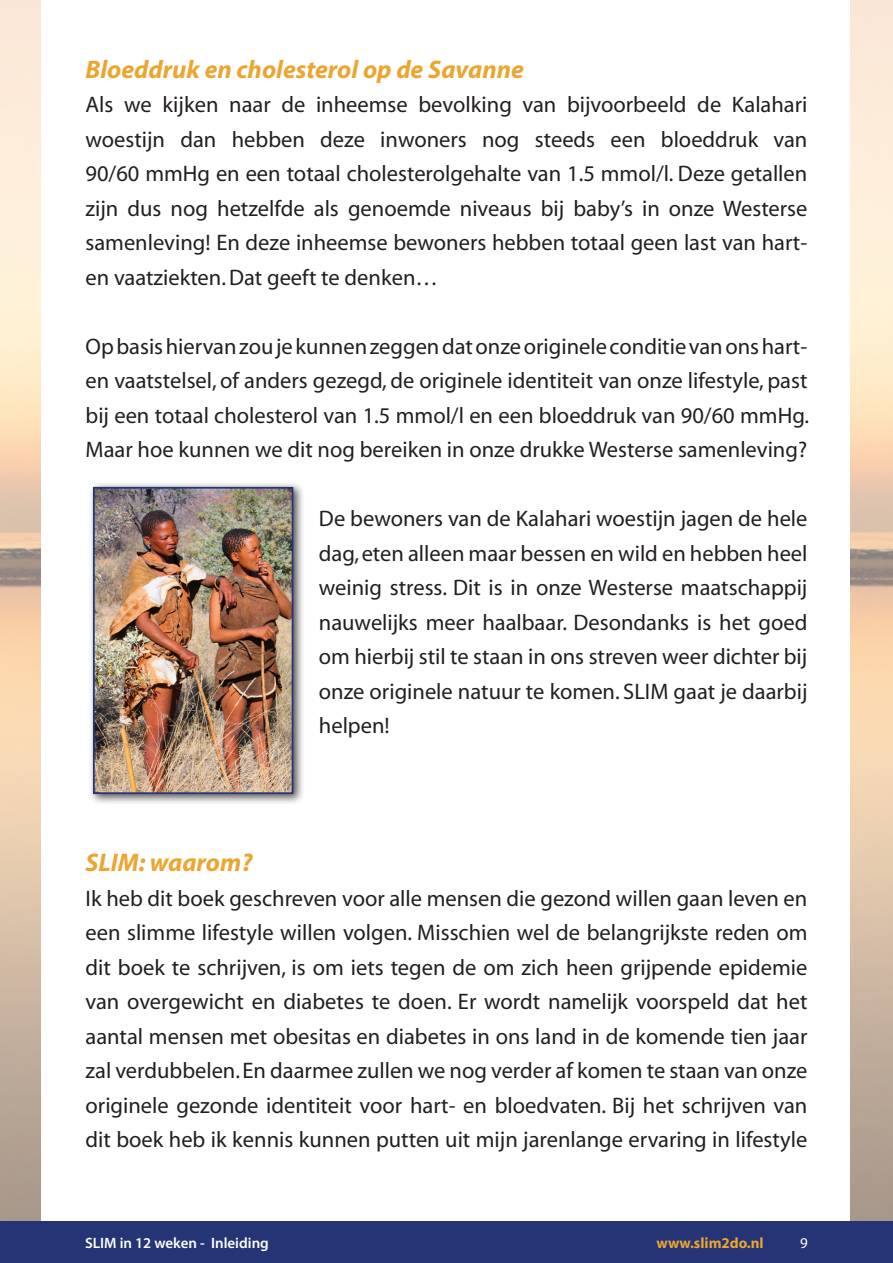
<style>
.page{position:relative;width:893px;height:1263px;background:#fff}
.page>*{position:absolute;margin:0;border:0;box-sizing:border-box;transform-origin:0 0}
.t1{font:italic 700 25.5px "Myriad";color:#eba531}
.t2{font:22.5px/34.5px "Myriad";color:#231f20;text-align:justify}
.t3{font:600 15px "Myriad Pro";color:#fff}
.t4{font:700 15px "Myriad";color:#eba531}
.t5{font:15px "Myriad Pro";color:#fff}
</style>
<div class="page">
<div style="left:0;top:1221px;width:893px;height:42px;background:#253474"></div>
<div style="left:88px;top:482px;width:217px;height:323px;background:#231f20;opacity:.75"></div>
<img style="left:96px;top:490px;width:194px;height:301px">
<div style="left:93px;top:487px;width:200px;height:307px;border:2px solid #253474"></div>
<p class="t1" style="left:86px;top:56px;width:440px">Bloeddruk en cholesterol op de Savanne</p>
<p class="t2" style="left:86px;top:88px;width:723px">Als we kijken naar de inheemse bevolking van bijvoorbeeld de Kalahari woestijn dan hebben deze inwoners nog steeds een bloeddruk van 90/60 mmHg en een totaal cholesterolgehalte van 1.5 mmol/l. Deze getallen zijn dus nog hetzelfde als genoemde niveaus bij baby’s in onze Westerse samenleving! En deze inheemse bewoners hebben totaal geen last van hart&shy;en vaatziekten. Dat geeft te denken…</p>
<p class="t2" style="left:86px;top:330px;width:725px">Op basis hiervan zou je kunnen zeggen dat onze originele conditie van ons hart&shy;en vaatstelsel, of anders gezegd, de originele identiteit van onze lifestyle, past bij een totaal cholesterol van 1.5 mmol/l en een bloeddruk van 90/60 mmHg.<br>Maar hoe kunnen we dit nog bereiken in onze drukke Westerse samenleving?</p>
<p class="t2" style="left:319px;top:502px;width:490px">De bewoners van de Kalahari woestijn jagen de hele dag, eten alleen maar bessen en wild en hebben heel weinig stress. Dit is in onze Westerse maatschappij nauwelijks meer haalbaar. Desondanks is het goed om hierbij stil te staan in ons streven weer dichter bij onze originele natuur te komen. SLIM gaat je daarbij helpen!</p>
<p class="t1" style="left:86px;top:849px;width:168px">SLIM: waarom?</p>
<p class="t2" style="left:86px;top:882px;width:723px">Ik heb dit boek geschreven voor alle mensen die gezond willen gaan leven en een slimme lifestyle willen volgen. Misschien wel de belangrijkste reden om dit boek te schrijven, is om iets tegen de om zich heen grijpende epidemie van overgewicht en diabetes te doen. Er wordt namelijk voorspeld dat het aantal mensen met obesitas en diabetes in ons land in de komende tien jaar zal verdubbelen. En daarmee zullen we nog verder af komen te staan van onze originele gezonde identiteit voor hart- en bloedvaten. Bij het schrijven van dit boek heb ik kennis kunnen putten uit mijn jarenlange ervaring in lifestyle</p>
<p class="t3" style="left:85px;top:1234px;width:185px">SLIM in 12 weken - Inleiding</p>
<p class="t4" style="left:657px;top:1235px;width:109px">www.slim2do.nl</p>
<p class="t5" style="left:800px;top:1235px;width:9px">9</p>
</div>
